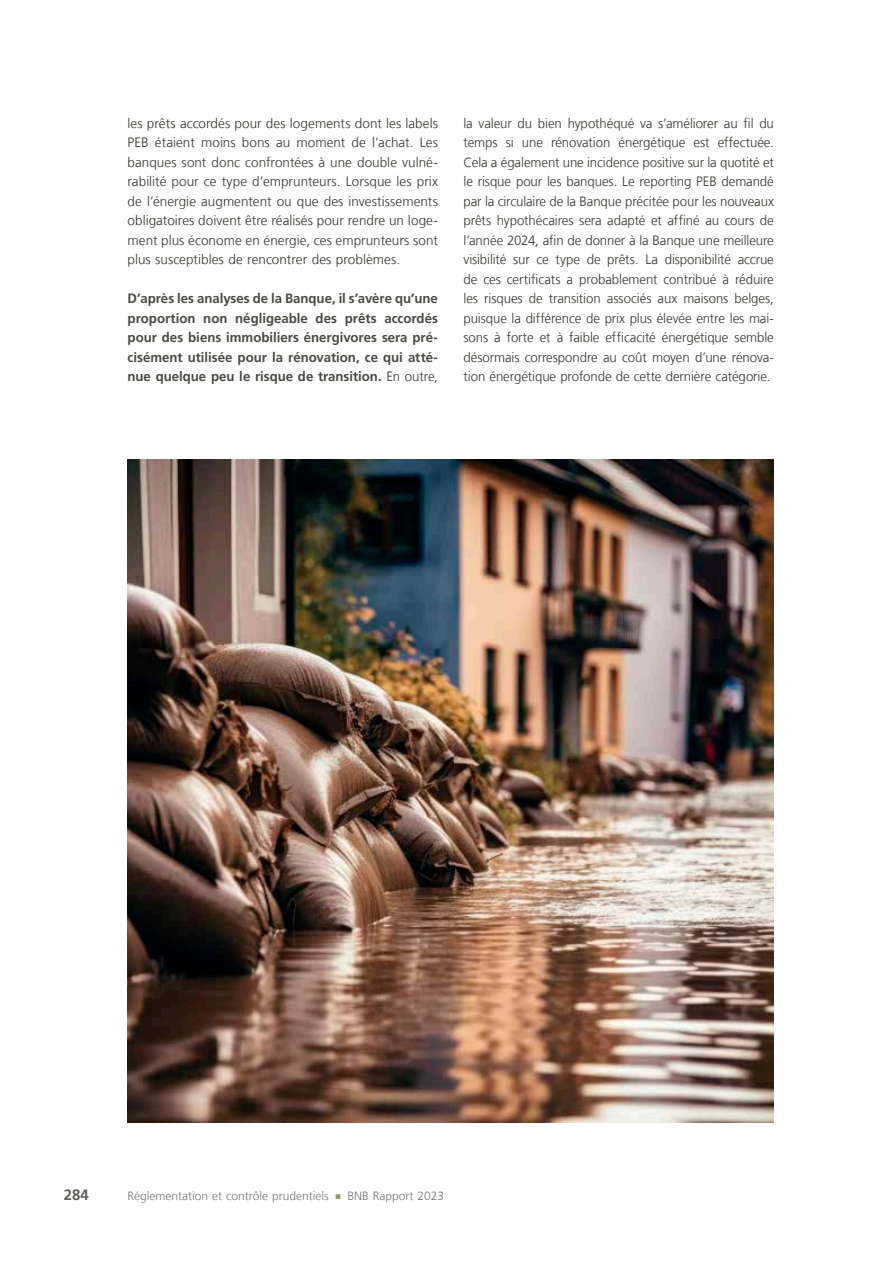
<style>
.page{position:relative;width:893px;height:1263px;background:#fff}
.page>*{position:absolute;margin:0;border:0;box-sizing:border-box;transform-origin:0 0}
.t1{font:700 15px "Frutiger LT Com";color:#62605b}
.Text{font:300 13.5px/19.5px "Frutiger LT Com";letter-spacing:-.005em;color:#38352f;text-align:justify}
.Text-2{font:700 13.5px/19.5px "Frutiger LT Com";color:#4b4943;text-align:justify}
.t2{font:300 12px "Frutiger LT Com";color:#777672}
.s1{font-weight:300;color:#38352f}
.s2{color:#909963}
</style>
<div class="page">
<img style="left:128px;top:459px;width:646px;height:663px">
<p class="Text" style="left:128px;top:113px;width:312px">les prêts accordés pour des logements dont les labels PEB étaient moins bons au moment de l’achat. Les banques sont donc confrontées à une double vulné&shy;rabilité pour ce type d’emprunteurs. Lorsque les prix de l’énergie augmentent ou que des investissements obligatoires doivent être réalisés pour rendre un loge&shy;ment plus économe en énergie, ces emprunteurs sont plus susceptibles de rencontrer des problèmes.</p>
<p class="Text-2" style="left:128px;top:288px;width:312px">D’après les analyses de la Banque, il s’avère qu’une proportion non négligeable des prêts accordés pour des biens immobiliers énergivores sera pré&shy;cisément utilisée pour la rénovation, ce qui atté&shy;nue quelque peu le risque de transition. <span class="s1">En outre,</span></p>
<p class="Text" style="left:463px;top:113px;width:312px">la valeur du bien hypothéqué va s’améliorer au fil du temps si une rénovation énergétique est effectuée.<br>Cela a également une incidence positive sur la quotité et le risque pour les banques. Le reporting PEB demandé par la circulaire de la Banque précitée pour les nouveaux prêts hypothécaires sera adapté et affiné au cours de l’année 2024, afin de donner à la Banque une meilleure visibilité sur ce type de prêts. La disponibilité accrue de ces certificats a probablement contribué à réduire les risques de transition associés aux maisons belges, puisque la différence de prix plus élevée entre les mai&shy;sons à forte et à faible efficacité énergétique semble désormais correspondre au coût moyen d’une rénova&shy;tion énergétique profonde de cette dernière catégorie.</p>
<p class="t1" style="left:64px;top:1186px;width:27px">284</p>
<p class="t2" style="left:128px;top:1188px;width:318px">Réglementation et contrôle prudentiels <span class="s2">○</span> BNB Rapport 2023</p>
</div>
